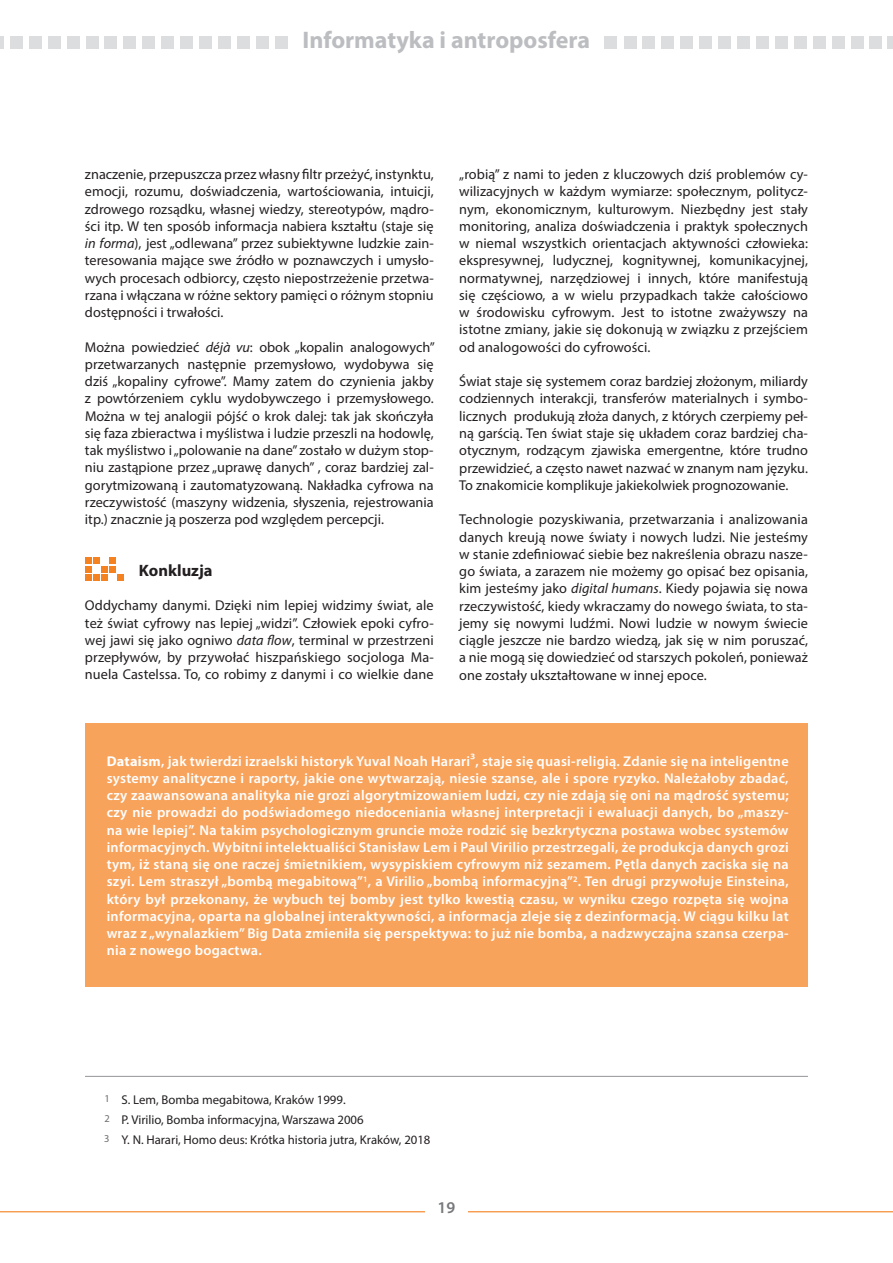
<style>
.page{position:relative;width:893px;height:1263px;background:#fff}
.page>*{position:absolute;margin:0;border:0;box-sizing:border-box;transform-origin:0 0}
.t1{font:700 24px "Myriad Pro";color:#bcbdc0}
.t2{font:700 16.5px "Myriad Pro";color:#231f20}
.t3{font:600 16.5px "Myriad Pro";color:#76787b}
.t4{font:14.25px/17.2px "Myriad Pro";color:#231f20;text-align:justify}
.t5{font:600 14.25px/17.2px "Myriad Pro";letter-spacing:.02em;color:#fff;text-align:justify}
.t6{font:12.75px/20px "Myriad Pro";color:#231f20}
.s1{font-style:italic}
.s2{font-weight:700}
</style>
<div class="page">
<hr style="left:0;top:1211px;width:893px;height:1px;background:#f58220">
<div style="left:425px;top:1195px;width:43px;height:23px;background:#fff"></div>
<div style="left:869px;top:36px;width:13px;height:13px;background:#dcdddf"></div>
<div style="left:851px;top:36px;width:12px;height:13px;background:#dcdddf"></div>
<div style="left:813px;top:36px;width:13px;height:13px;background:#dcdddf"></div>
<div style="left:794px;top:36px;width:13px;height:13px;background:#dcdddf"></div>
<div style="left:775px;top:36px;width:13px;height:13px;background:#dcdddf"></div>
<div style="left:642px;top:36px;width:13px;height:13px;background:#dcdddf"></div>
<div style="left:604px;top:36px;width:13px;height:13px;background:#dcdddf"></div>
<div style="left:624px;top:36px;width:12px;height:13px;background:#dcdddf"></div>
<div style="left:718px;top:36px;width:13px;height:13px;background:#dcdddf"></div>
<div style="left:699px;top:36px;width:13px;height:13px;background:#dcdddf"></div>
<div style="left:661px;top:36px;width:13px;height:13px;background:#dcdddf"></div>
<div style="left:737px;top:36px;width:13px;height:13px;background:#dcdddf"></div>
<div style="left:680px;top:36px;width:13px;height:13px;background:#dcdddf"></div>
<div style="left:756px;top:36px;width:13px;height:13px;background:#dcdddf"></div>
<div style="left:832px;top:36px;width:13px;height:13px;background:#dcdddf"></div>
<div style="left:887px;top:36px;width:6px;height:13px;background:#dcdddf"></div>
<div style="left:275px;top:36px;width:13px;height:13px;background:#dcdddf"></div>
<div style="left:218px;top:36px;width:13px;height:13px;background:#dcdddf"></div>
<div style="left:237px;top:36px;width:13px;height:13px;background:#dcdddf"></div>
<div style="left:104px;top:36px;width:13px;height:13px;background:#dcdddf"></div>
<div style="left:67px;top:36px;width:13px;height:13px;background:#dcdddf"></div>
<div style="left:29px;top:36px;width:13px;height:13px;background:#dcdddf"></div>
<div style="left:10px;top:36px;width:13px;height:13px;background:#dcdddf"></div>
<hr style="left:0;top:36px;width:4px;height:13px;background:#dcdddf">
<div style="left:48px;top:36px;width:13px;height:13px;background:#dcdddf"></div>
<div style="left:86px;top:36px;width:12px;height:13px;background:#dcdddf"></div>
<div style="left:180px;top:36px;width:13px;height:12px;background:#dcdddf"></div>
<div style="left:161px;top:36px;width:13px;height:13px;background:#dcdddf"></div>
<div style="left:123px;top:36px;width:13px;height:13px;background:#dcdddf"></div>
<div style="left:142px;top:36px;width:13px;height:13px;background:#dcdddf"></div>
<div style="left:256px;top:36px;width:13px;height:13px;background:#dcdddf"></div>
<div style="left:199px;top:36px;width:13px;height:13px;background:#dcdddf"></div>
<svg style="left:85px;top:558px;width:39px;height:22px"></svg>
<div style="left:85px;top:723px;width:723px;height:263px;background:#f8a35c"></div>
<hr style="left:85px;top:1076px;width:723px;height:1px;background:#939598">
<h1 class="t1" style="left:302px;top:25px;width:289px">Informatyka i antroposfera</h1>
<p class="t4" style="left:85px;top:165px;width:350px">znaczenie, przepuszcza przez własny filtr przeżyć, instynktu, emocji, rozumu, doświadczenia, wartościowania, intuicji, zdrowego rozsądku, własnej wiedzy, stereotypów, mądro&shy;ści itp. W ten sposób informacja nabiera kształtu (staje się <span class="s1">in forma</span>), jest „odlewana” przez subiektywne ludzkie zain&shy;teresowania mające swe źródło w poznawczych i umysło&shy;wych procesach odbiorcy, często niepostrzeżenie przetwa&shy;rzana i włączana w różne sektory pamięci o różnym stopniu dostępności i trwałości.</p>
<p class="t4" style="left:85px;top:338px;width:351px">Można powiedzieć <span class="s1">déjà vu</span>: obok „kopalin analogowych” przetwarzanych następnie przemysłowo, wydobywa się dziś „kopaliny cyfrowe”. Mamy zatem do czynienia jakby z powtórzeniem cyklu wydobywczego i przemysłowego.<br>Można w tej analogii pójść o krok dalej: tak jak skończyła się faza zbieractwa i myślistwa i ludzie przeszli na hodowlę, tak myślistwo i „polowanie na dane” zostało w dużym stop&shy;niu zastąpione przez „uprawę danych” , coraz bardziej zal&shy;gorytmizowaną i zautomatyzowaną. Nakładka cyfrowa na rzeczywistość (maszyny widzenia, słyszenia, rejestrowania itp.) znacznie ją poszerza pod względem percepcji.</p>
<p class="t2" style="left:139px;top:559px;width:75px">Konkluzja</p>
<p class="t4" style="left:85px;top:597px;width:350px">Oddychamy danymi. Dzięki nim lepiej widzimy świat, ale też świat cyfrowy nas lepiej „widzi”. Człowiek epoki cyfro&shy;wej jawi się jako ogniwo <span class="s1">data flow</span>, terminal w przestrzeni przepływów, by przywołać hiszpańskiego socjologa Ma&shy;nuela Castelssa. To, co robimy z danymi i co wielkie dane</p>
<p class="t4" style="left:459px;top:165px;width:350px">„robią” z nami to jeden z kluczowych dziś problemów cy&shy;wilizacyjnych w każdym wymiarze: społecznym, politycz&shy;nym, ekonomicznym, kulturowym. Niezbędny jest stały monitoring, analiza doświadczenia i praktyk społecznych w niemal wszystkich orientacjach aktywności człowieka: ekspresywnej, ludycznej, kognitywnej, komunikacyjnej, normatywnej, narzędziowej i innych, które manifestują się częściowo, a w wielu przypadkach także całościowo w środowisku cyfrowym. Jest to istotne zważywszy na istotne zmiany, jakie się dokonują w związku z przejściem od analogowości do cyfrowości.</p>
<p class="t4" style="left:459px;top:373px;width:350px">Świat staje się systemem coraz bardziej złożonym, miliardy codziennych interakcji, transferów materialnych i symbo&shy;licznych produkują złoża danych, z których czerpiemy peł&shy;ną garścią. Ten świat staje się układem coraz bardziej cha&shy;otycznym, rodzącym zjawiska emergentne, które trudno przewidzieć, a często nawet nazwać w znanym nam języku.<br>To znakomicie komplikuje jakiekolwiek prognozowanie.</p>
<p class="t4" style="left:459px;top:511px;width:350px">Technologie pozyskiwania, przetwarzania i analizowania danych kreują nowe światy i nowych ludzi. Nie jesteśmy w stanie zdefiniować siebie bez nakreślenia obrazu nasze&shy;go świata, a zarazem nie możemy go opisać bez opisania, kim jesteśmy jako <span class="s1">digital humans</span>. Kiedy pojawia się nowa rzeczywistość, kiedy wkraczamy do nowego świata, to sta&shy;jemy się nowymi ludźmi. Nowi ludzie w nowym świecie ciągle jeszcze nie bardzo wiedzą, jak się w nim poruszać, a nie mogą się dowiedzieć od starszych pokoleń, ponieważ one zostały ukształtowane w innej epoce.</p>
<p class="t5" style="left:107px;top:752px;width:684px"><span class="s2">Dataism</span>, jak twierdzi izraelski historyk Yuval Noah Harari3, staje się quasi-religią. Zdanie się na inteligentne systemy analityczne i raporty, jakie one wytwarzają, niesie szanse, ale i spore ryzyko. Należałoby zbadać, czy zaawansowana analityka nie grozi algorytmizowaniem ludzi, czy nie zdają się oni na mądrość systemu; czy nie prowadzi do podświadomego niedoceniania własnej interpretacji i ewaluacji danych, bo „maszy&shy;na wie lepiej”. Na takim psychologicznym gruncie może rodzić się bezkrytyczna postawa wobec systemów informacyjnych. Wybitni intelektualiści Stanisław Lem i Paul Virilio przestrzegali, że produkcja danych grozi tym, iż staną się one raczej śmietnikiem, wysypiskiem cyfrowym niż sezamem. Pętla danych zaciska się na szyi. Lem straszył „bombą megabitową”<sup>1</sup>, a Virilio „bombą informacyjną”<sup>2</sup>. Ten drugi przywołuje Einsteina, który był przekonany, że wybuch tej bomby jest tylko kwestią czasu, w wyniku czego rozpęta się wojna informacyjna, oparta na globalnej interaktywności, a informacja zleje się z dezinformacją. W ciągu kilku lat wraz z „wynalazkiem” Big Data zmieniła się perspektywa: to już nie bomba, a nadzwyczajna szansa czerpa&shy;nia z nowego bogactwa.</p>
<p class="t6" style="left:105px;top:1090px;width:327px"><sup>1</sup> S. Lem, Bomba megabitowa, Kraków 1999.<br><sup>2</sup> P. Virilio, Bomba informacyjna, Warszawa 2006<br><sup>3</sup> Y. N. Harari, Homo deus: Krótka historia jutra, Kraków, 2018</p>
<p class="t3" style="left:438px;top:1197px;width:19px">19</p>
</div>
